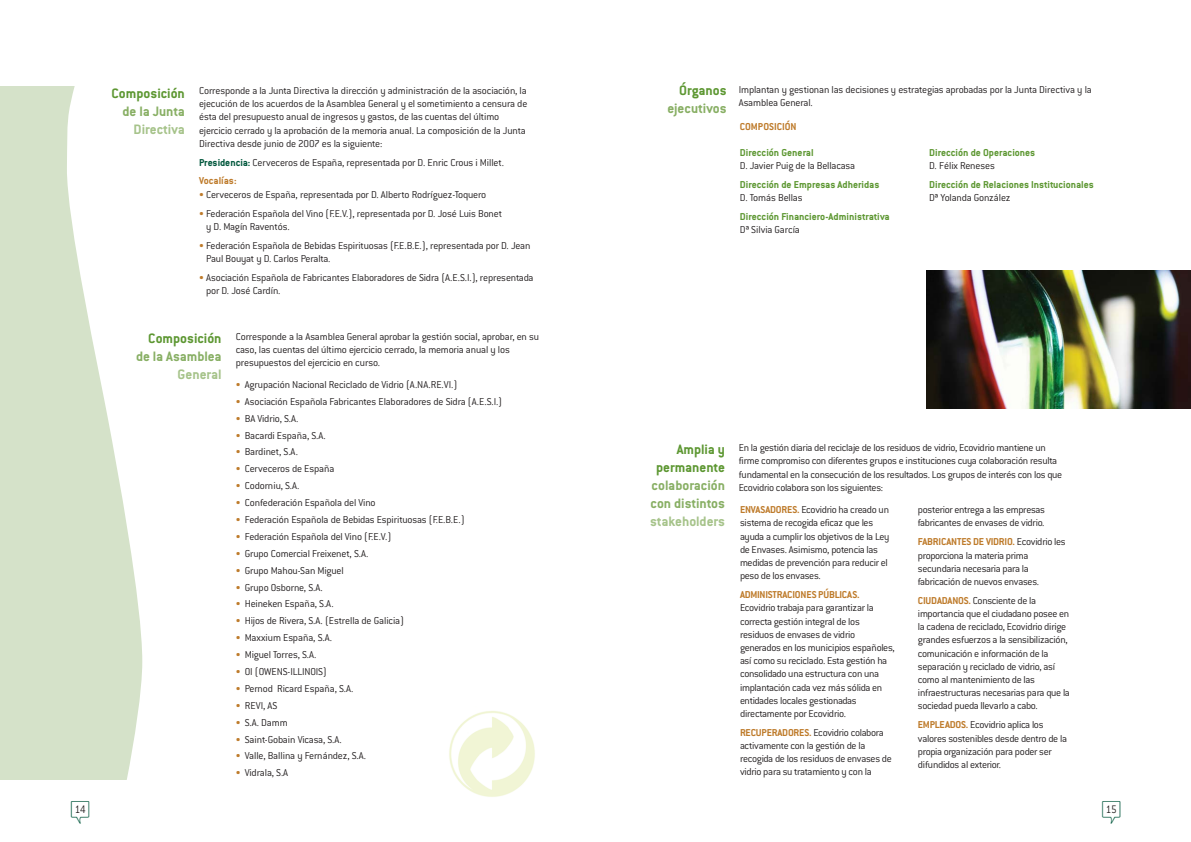
<style>
.page{position:relative;width:1191px;height:842px;background:#fff}
.page>*{position:absolute;margin:0;border:0;box-sizing:border-box;transform-origin:0 0}
.t1{font:26.8px "Komika Bubbles";color:#00573c}
.t2{font:700 15px/18px "Conduit ITC";color:#88af64;text-align:right}
.t3{font:700 15px/18px "Conduit ITC";color:#5d9732;text-align:right}
.t4{font:300 12px "Conduit ITC";color:#231f20;scale:.91 1}
.t5{font:300 11px/13.2px "Conduit ITC";letter-spacing:-.02em;color:#231f20}
.t6{font:700 11px/13.2px "Conduit ITC";color:#5d9732}
.t7{font:300 11px "Conduit ITC";color:#231f20}
.t8{font:700 11px "Conduit ITC";color:#be7b2b}
.s1{color:#88af64}
.s2{color:#a6c38a}
.s3{color:#5d9732}
.s4{font-weight:700;color:#00573c}
.s5{font-weight:700;color:#be7b2b}
.s6{color:#be7b2b}
.s7{font-weight:700;color:#5d9732}
.s8{font-weight:300;color:#231f20}
</style>
<div class="page">
<svg style="left:0;top:86px;width:142px;height:694px;fill:#d5e2c9"></svg>
<img style="left:449px;top:711px;width:86px;height:86px">
<img style="left:926px;top:271px;width:264px;height:137px">
<p class="t4" style="left:75px;top:804px;width:14px">14</p>
<p class="t3" style="left:112px;top:85px;width:75px">Composición <span class="s1">de la Junta<br></span><span class="s2">Directiva</span></p>
<p class="t2" style="left:667px;top:83px;width:61px"><span class="s3">Órganos </span>ejecutivos</p>
<p class="t5" style="left:199px;top:85px;width:330px">Corresponde a la Junta Directiva la dirección y administración de la asociación, la ejecución de los acuerdos de la Asamblea General y el sometimiento a censura de ésta del presupuesto anual de ingresos y gastos, de las cuentas del último ejercicio cerrado y la aprobación de la memoria anual. La composición de la Junta Directiva desde junio de 2007 es la siguiente:</p>
<p class="t5" style="left:199px;top:154px;width:306px;line-height:18.9px"><span class="s4">Presidencia:</span> Cerveceros de España, representada por D. Enric Crous i Millet.<br><span class="s5">Vocalías:</span></p>
<p class="t5" style="left:199px;top:189px;width:289px"><span class="s6">•</span> Cerveceros de España, representada por D. Alberto Rodríguez-Toquero</p>
<p class="t5" style="left:206px;top:208px;width:297px;text-indent:-7px"><span class="s6">•</span> Federación Española del Vino (F.E.V.), representada por D. José Luis Bonet y D. Magín Raventós.</p>
<p class="t5" style="left:206px;top:240px;width:326px;text-indent:-7px"><span class="s6">•</span> Federación Española de Bebidas Espirituosas (F.E.B.E.), representada por D. Jean<br>Paul Bouyat y D. Carlos Peralta.</p>
<p class="t5" style="left:206px;top:272px;width:329px;text-indent:-7px"><span class="s6">•</span> Asociación Española de Fabricantes Elaboradores de Sidra (A.E.S.I.), representada por D. José Cardín.</p>
<p class="t5" style="left:236px;top:331px;width:305px">Corresponde a la Asamblea General aprobar la gestión social, aprobar, en su caso, las cuentas del último ejercicio cerrado, la memoria anual y los presupuestos del ejercicio en curso.</p>
<p class="t5" style="left:236px;top:379px;width:223px"><span class="s6">•</span> Agrupación Nacional Reciclado de Vidrio (A.NA.RE.VI.)</p>
<p class="t5" style="left:236px;top:396px;width:268px"><span class="s6">•</span> Asociación Española Fabricantes Elaboradores de Sidra (A.E.S.I.)</p>
<p class="t5" style="left:236px;top:413px;width:64px"><span class="s6">•</span> BA Vidrio, S.A.</p>
<p class="t5" style="left:236px;top:430px;width:92px"><span class="s6">•</span> Bacardi España, S.A.</p>
<p class="t7" style="left:236px;top:448px;width:64px"><span class="s6">•</span> Bardinet, S.A.</p>
<p class="t5" style="left:236px;top:463px;width:100px"><span class="s6">•</span> Cerveceros de España</p>
<p class="t5" style="left:236px;top:480px;width:65px"><span class="s6">•</span> Codorniu, S.A.</p>
<p class="t5" style="left:236px;top:497px;width:141px"><span class="s6">•</span> Confederación Española del Vino</p>
<p class="t5" style="left:236px;top:514px;width:230px"><span class="s6">•</span> Federación Española de Bebidas Espirituosas (F.E.B.E.)</p>
<p class="t5" style="left:236px;top:531px;width:157px"><span class="s6">•</span> Federación Española del Vino (F.E.V.)</p>
<p class="t5" style="left:236px;top:548px;width:134px"><span class="s6">•</span> Grupo Comercial Freixenet, S.A.</p>
<p class="t5" style="left:236px;top:565px;width:109px"><span class="s6">•</span> Grupo Mahou-San Miguel</p>
<p class="t5" style="left:236px;top:582px;width:88px"><span class="s6">•</span> Grupo Osborne, S.A.</p>
<p class="t5" style="left:236px;top:598px;width:99px"><span class="s6">•</span> Heineken España, S.A.</p>
<p class="t5" style="left:236px;top:615px;width:170px"><span class="s6">•</span> Hijos de Rivera, S.A. (Estrella de Galicia)</p>
<p class="t7" style="left:236px;top:634px;width:98px"><span class="s6">•</span> Maxxium España, S.A.</p>
<p class="t5" style="left:236px;top:649px;width:82px"><span class="s6">•</span> Miguel Torres, S.A.</p>
<p class="t5" style="left:236px;top:666px;width:92px"><span class="s6">•</span> OI (OWENS-ILLINOIS)</p>
<p class="t5" style="left:236px;top:683px;width:119px"><span class="s6">•</span> Pernod Ricard España, S.A.</p>
<p class="t5" style="left:236px;top:700px;width:43px"><span class="s6">•</span> REVI, AS</p>
<p class="t5" style="left:236px;top:717px;width:54px"><span class="s6">•</span> S.A. Damm</p>
<p class="t5" style="left:236px;top:734px;width:108px"><span class="s6">•</span> Saint-Gobain Vicasa, S.A.</p>
<p class="t5" style="left:236px;top:750px;width:132px"><span class="s6">•</span> Valle, Ballina y Fernández, S.A.</p>
<p class="t5" style="left:236px;top:767px;width:54px"><span class="s6">•</span> Vidrala, S.A</p>
<p class="t2" style="left:136px;top:330px;width:87px"><span class="s3">Composición </span>de la Asamblea<br><span class="s2">General</span></p>
<p class="t2" style="left:650px;top:442px;width:76px"><span class="s3">Amplia y permanente </span>colaboración con distintos <span class="s2">stakeholders</span></p>
<p class="t5" style="left:738px;top:84px;width:354px">Implantan y gestionan las decisiones y estrategias aprobadas por la Junta Directiva y la<br>Asamblea General.</p>
<p class="t8" style="left:740px;top:122px;width:58px">COMPOSICIÓN</p>
<p class="t5" style="left:740px;top:147px;width:117px"><span class="s7">Dirección General<br></span>D. Javier Puig de la Bellacasa</p>
<p class="t6" style="left:740px;top:179px;width:141px">Dirección de Empresas Adheridas<br><span class="s8">D. Tomás Bellas</span></p>
<p class="t6" style="left:740px;top:211px;width:151px">Dirección Financiero-Administrativa<br><span class="s8">Dª Silvia García</span></p>
<p class="t6" style="left:929px;top:147px;width:108px">Dirección de Operaciones<br><span class="s8">D. Félix Reneses</span></p>
<p class="t6" style="left:929px;top:179px;width:166px">Dirección de Relaciones Institucionales<br><span class="s8">Dª Yolanda González</span></p>
<p class="t5" style="left:738px;top:442px;width:325px">En la gestión diaria del reciclaje de los residuos de vidrio, Ecovidrio mantiene un firme compromiso con diferentes grupos e instituciones cuya colaboración resulta fundamental en la consecución de los resultados. Los grupos de interés con los que Ecovidrio colabora son los siguientes:</p>
<p class="t5" style="left:740px;top:504px;width:151px"><span class="s5">ENVASADORES.</span> Ecovidrio ha creado un sistema de recogida eficaz que les ayuda a cumplir los objetivos de la Ley de Envases. Asimismo, potencia las medidas de prevención para reducir el peso de los envases.</p>
<p class="t5" style="left:740px;top:589px;width:156px"><span class="s5">ADMINISTRACIONES PÚBLICAS.<br></span>Ecovidrio trabaja para garantizar la correcta gestión integral de los residuos de envases de vidrio generados en los municipios españoles, así como su reciclado. Esta gestión ha consolidado una estructura con una implantación cada vez más sólida en entidades locales gestionadas directamente por Ecovidrio.</p>
<p class="t5" style="left:740px;top:727px;width:153px"><span class="s5">RECUPERADORES.</span> Ecovidrio colabora activamente con la gestión de la recogida de los residuos de envases de vidrio para su tratamiento y con la</p>
<p class="t5" style="left:918px;top:504px;width:129px">posterior entrega a las empresas fabricantes de envases de vidrio.</p>
<p class="t5" style="left:918px;top:536px;width:149px"><span class="s5">FABRICANTES DE VIDRIO.</span> Ecovidrio les proporciona la materia prima secundaria necesaria para la fabricación de nuevos envases.</p>
<p class="t5" style="left:918px;top:595px;width:153px"><span class="s5">CIUDADANOS.</span> Consciente de la importancia que el ciudadano posee en la cadena de reciclado, Ecovidrio dirige grandes esfuerzos a la sensibilización, comunicación e información de la separación y reciclado de vidrio, así como al mantenimiento de las infraestructuras necesarias para que la sociedad pueda llevarlo a cabo.</p>
<p class="t5" style="left:918px;top:719px;width:151px"><span class="s5">EMPLEADOS.</span> Ecovidrio aplica los valores sostenibles desde dentro de la propia organización para poder ser difundidos al exterior.</p>
<p class="t1" style="left:1100px;top:796px;width:23px">D</p>
<p class="t4" style="left:1105px;top:804px;width:14px">15</p>
</div>
